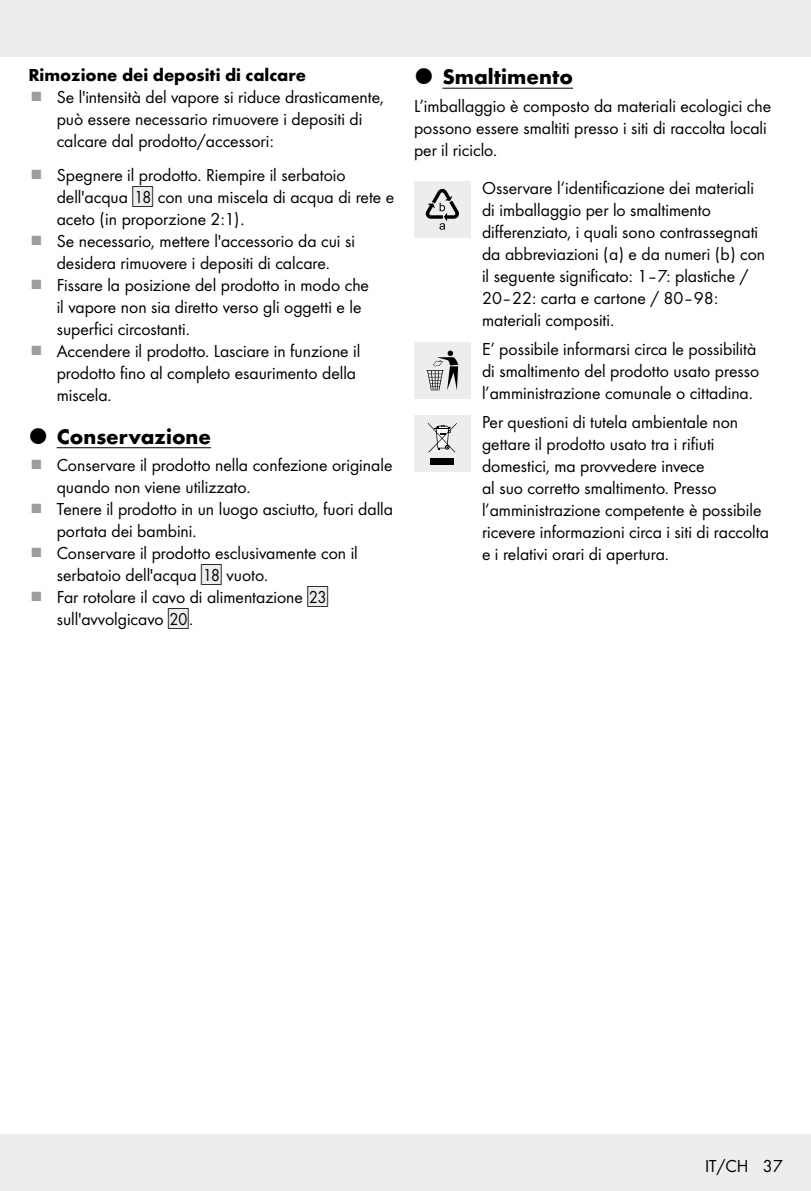
<style>
.page{position:relative;width:811px;height:1191px;background:#fff}
.page>*{position:absolute;margin:0;border:0;box-sizing:border-box;transform-origin:0 0}
.t1{font:700 22px "Futura";color:#000}
.t2{font:18px/22px "Futura Boo";color:#000}
.t3{font:700 18px "Futura";color:#000}
.s1{font-family:"IMP Lidl Num Box";font-size:15.8px;color:#ededed}
.s2{font-family:"IMP Lidl Num Box";font-size:15.8px}
</style>
<div class="page">
<div style="left:0;top:1134px;width:811px;height:57px;background:#ededed"></div>
<div style="left:0;top:0;width:811px;height:57px;background:#ededed"></div>
<hr style="left:57px;top:447px;width:154px;height:1px;background:#000">
<hr style="left:442px;top:88px;width:131px;height:1px;background:#000">
<div style="left:414px;top:181px;width:57px;height:57px;background:#ededed"></div>
<svg style="left:426px;top:189px;width:33px;height:41px"></svg>
<div style="left:414px;top:342px;width:57px;height:57px;background:#ededed"></div>
<svg style="left:426px;top:350px;width:32px;height:40px"></svg>
<div style="left:414px;top:415px;width:57px;height:57px;background:#ededed"></div>
<div style="left:430px;top:458px;width:24px;height:6px;background:#000"></div>
<svg style="left:428px;top:422px;width:29px;height:30px"></svg>
<p class="t3" style="left:28px;top:62px;width:279px">Rimozione dei depositi di calcare</p>
<p class="t2" style="left:57px;top:85px;width:329px">Se l'intensità del vapore si riduce drasticamente, può essere necessario rimuovere i depositi di calcare dal prodotto/accessori:</p>
<p class="t2" style="left:57px;top:163px;width:339px">Spegnere il prodotto. Riempire il serbatoio dell'acqua <span class="s1">[</span><span class="s2">18]</span> con una miscela di acqua di rete e aceto (in proporzione 2:1).<br>Se necessario, mettere l'accessorio da cui si desidera rimuovere i depositi di calcare.<br>Fissare la posizione del prodotto in modo che<br>il vapore non sia diretto verso gli oggetti e le superfici circostanti.<br>Accendere il prodotto. Lasciare in funzione il prodotto fino al completo esaurimento della miscela.</p>
<p class="t1" style="left:57px;top:420px;width:156px">Conservazione</p>
<p class="t2" style="left:57px;top:453px;width:338px">Conservare il prodotto nella confezione originale quando non viene utilizzato.<br>Tenere il prodotto in un luogo asciutto, fuori dalla portata dei bambini.<br>Conservare il prodotto esclusivamente con il serbatoio dell'acqua <span class="s1">[</span><span class="s2">18]</span> vuoto.<br>Far rotolare il cavo di alimentazione <span class="s1">[</span><span class="s2">23] </span>sull'avvolgicavo <span class="s1">[</span><span class="s2">20]</span>.</p>
<p class="t1" style="left:442px;top:61px;width:132px">Smaltimento</p>
<p class="t2" style="left:414px;top:94px;width:359px">L’imballaggio è composto da materiali ecologici che possono essere smaltiti presso i siti di raccolta locali per il riciclo.</p>
<p class="t2" style="left:482px;top:176px;width:285px">Osservare l‘identificazione dei materiali di imballaggio per lo smaltimento differenziato, i quali sono contrassegnati da abbreviazioni (a) e da numeri (b) con il seguente significato: 1–7: plastiche / 20–22: carta e cartone / 80–98: materiali compositi.</p>
<p class="t2" style="left:482px;top:337px;width:279px">E’ possibile informarsi circa le possibilità di smaltimento del prodotto usato presso l’amministrazione comunale o cittadina.</p>
<p class="t2" style="left:482px;top:410px;width:288px">Per questioni di tutela ambientale non gettare il prodotto usato tra i rifiuti domestici, ma provvedere invece<br>al suo corretto smaltimento. Presso l’amministrazione competente è possibile ricevere informazioni circa i siti di raccolta e i relativi orari di apertura.</p>
<p class="t2" style="left:705px;top:1154px;width:79px">IT/CH 37</p>
</div>
